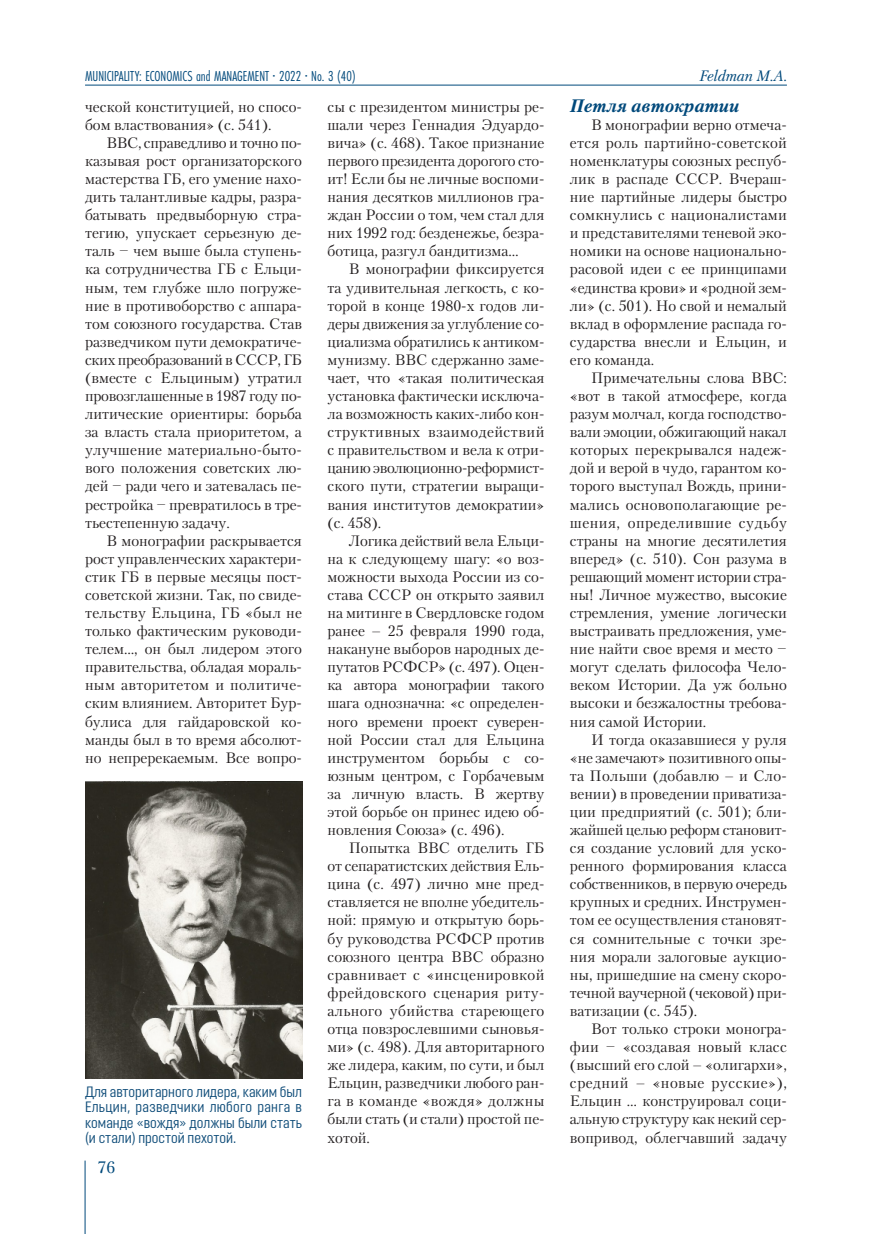
<style>
.page{position:relative;width:872px;height:1234px;background:#fff}
.page>*{position:absolute;margin:0;border:0;box-sizing:border-box;transform-origin:0 0}
.t1{font:italic 700 18px "Petersburg";color:#01497b}
.t2{font:16.5px "Petersburg";color:#01497b}
.t3{font:15px/18px "Petersburg";color:#231f20;text-align:justify}
.t4{font:15px/15px "Opinion Pro Condensed";color:#0d4b78;text-align:justify}
.t5{font:15px "Futura New Cond";color:#01497b}
.t6{font:italic 15px "Petersburg";color:#01497b}
</style>
<div class="page">
<hr style="left:85px;top:85px;width:702px;height:1px;background:#01497b">
<hr style="left:85px;top:1160px;width:1px;height:73px;background:#01497b">
<img style="left:85px;top:781px;width:217px;height:297px">
<p class="t5" style="left:85px;top:70px;width:272px">MUNICIPALITY: ECONOMICS and MANAGEMENT · 2022 · No. 3 (40)</p>
<p class="t6" style="left:699px;top:65px;width:89px">Feldman M.A.</p>
<p class="t3" style="left:85px;top:97px;width:218px">ческой конституцией, но спосо&shy;бом властвования» (с. 541).</p>
<p class="t3" style="left:85px;top:134px;width:218px;text-indent:21px">ВВС, справедливо и точно по&shy;казывая рост организаторского мастерства ГБ, его умение нахо&shy;дить талантливые кадры, разра&shy;батывать предвыборную стра&shy;тегию, упускает серьезную де&shy;таль ‒ чем выше была ступень&shy;ка сотрудничества ГБ с Ельци&shy;ным, тем глубже шло погруже&shy;ние в противоборство с аппара&shy;том союзного государства. Став разведчиком пути демократиче&shy;ских преобразований в СССР, ГБ (вместе с Ельциным) утратил провозглашенные в 1987 году по&shy;литические ориентиры: борьба за власть стала приоритетом, а улучшение материально-быто&shy;вого положения советских лю&shy;дей ‒ ради чего и затевалась пе&shy;рестройка ‒ превратилось в тре&shy;тьестепенную задачу.</p>
<p class="t3" style="left:85px;top:531px;width:218px;text-indent:21px">В монографии раскрывается рост управленческих характери&shy;стик ГБ в первые месяцы пост&shy;советской жизни. Так, по свиде&shy;тельству Ельцина, ГБ «был не только фактическим руководи&shy;телем…, он был лидером этого правительства, обладая мораль&shy;ным авторитетом и политиче&shy;ским влиянием. Авторитет Бур&shy;булиса для гайдаровской ко&shy;манды был в то время абсолют&shy;но непререкаемым. Все вопро-</p>
<p class="t1" style="left:570px;top:93px;width:171px">Петля автократии</p>
<p class="t3" style="left:570px;top:116px;width:218px;text-indent:21px">В монографии верно отмеча&shy;ется роль партийно-советской номенклатуры союзных респуб&shy;лик в распаде СССР. Вчераш&shy;ние партийные лидеры быстро сомкнулись с националистами и представителями теневой эко&shy;номики на основе национально&shy;расовой идеи с ее принципами «единства крови» и «родной зем&shy;ли» (с. 501). Но свой и немалый вклад в оформление распада го&shy;сударства внесли и Ельцин, и его команда.</p>
<p class="t3" style="left:570px;top:369px;width:218px;text-indent:21px">Примечательны слова ВВС: «вот в такой атмосфере, когда разум молчал, когда господство&shy;вали эмоции, обжигающий накал которых перекрывался надеж&shy;дой и верой в чудо, гарантом ко&shy;торого выступал Вождь, прини&shy;мались основополагающие ре&shy;шения, определившие судьбу страны на многие десятилетия вперед» (с. 510). Сон разума в решающий момент истории стра&shy;ны! Личное мужество, высокие стремления, умение логически выстраивать предложения, уме&shy;ние найти свое время и место ‒ могут сделать философа Чело&shy;веком Истории. Да уж больно высоки и безжалостны требова&shy;ния самой Истории.</p>
<p class="t3" style="left:570px;top:730px;width:218px;text-indent:21px">И тогда оказавшиеся у руля «не замечают» позитивного опы&shy;та Польши (добавлю – и Сло&shy;вении) в проведении приватиза&shy;ции предприятий (с. 501); бли&shy;жайшей целью реформ становит&shy;ся создание условий для уско&shy;ренного формирования класса собственников, в первую очередь крупных и средних. Инструмен&shy;том ее осуществления становят&shy;ся сомнительные с точки зре&shy;ния морали залоговые аукцио&shy;ны, пришедшие на смену скоро&shy;течной ваучерной (чековой) при&shy;ватизации (с. 545).</p>
<p class="t3" style="left:570px;top:1019px;width:218px;text-indent:21px">Вот только строки моногра&shy;фии ‒ «создавая новый класс (высший его слой – «олигархи», средний – «новые русские»), Ельцин … конструировал соци&shy;альную структуру как некий сер&shy;вопривод, облегчавший задачу</p>
<p class="t3" style="left:327px;top:97px;width:218px">сы с президентом министры ре&shy;шали через Геннадия Эдуардо&shy;вича» (с. 468). Такое признание первого президента дорогого сто&shy;ит! Если бы не личные воспоми&shy;нания десятков миллионов гра&shy;ждан России о том, чем стал для них 1992 год: безденежье, безра&shy;ботица, разгул бандитизма…</p>
<p class="t3" style="left:327px;top:260px;width:218px;text-indent:21px">В монографии фиксируется та удивительная легкость, с ко&shy;торой в конце 1980-х годов ли&shy;деры движения за углубление со&shy;циализма обратились к антиком&shy;мунизму. ВВС сдержанно заме&shy;чает, что «такая политическая установка фактически исключа&shy;ла возможность каких-либо кон&shy;структивных взаимодействий с правительством и вела к отри&shy;цанию эволюционно-реформист&shy;ского пути, стратегии выращи&shy;вания институтов демократии» (с. 458).</p>
<p class="t3" style="left:327px;top:531px;width:218px;text-indent:21px">Логика действий вела Ельци&shy;на к следующему шагу: «о воз&shy;можности выхода России из со&shy;става СССР он открыто заявил на митинге в Свердловске годом ранее – 25 февраля 1990 года, накануне выборов народных де&shy;путатов РСФСР» (с. 497). Оцен&shy;ка автора монографии такого шага однозначна: «с определен&shy;ного времени проект суверен&shy;ной России стал для Ельцина инструментом борьбы с со&shy;юзным центром, с Горбачевым за личную власть. В жертву этой борьбе он принес идею об&shy;новления Союза» (с. 496).</p>
<p class="t3" style="left:327px;top:838px;width:218px;text-indent:21px">Попытка ВВС отделить ГБ от сепаратистских действия Ель&shy;цина (с. 497) лично мне пред&shy;ставляется не вполне убедитель&shy;ной: прямую и открытую борь&shy;бу руководства РСФСР против союзного центра ВВС образно сравнивает с «инсценировкой фрейдовского сценария риту&shy;ального убийства стареющего отца повзрослевшими сыновья&shy;ми» (с. 498). Для авторитарного же лидера, каким, по сути, и был Ельцин, разведчики любого ран&shy;га в команде «вождя» должны были стать (и стали) простой пе&shy;хотой.</p>
<p class="t4" style="left:85px;top:1085px;width:218px">Для авторитарного лидера, каким был Ельцин, разведчики любого ранга в команде «вождя» должны были стать (и стали) простой пехотой.</p>
<p class="t2" style="left:98px;top:1156px;width:19px">76</p>
</div>
